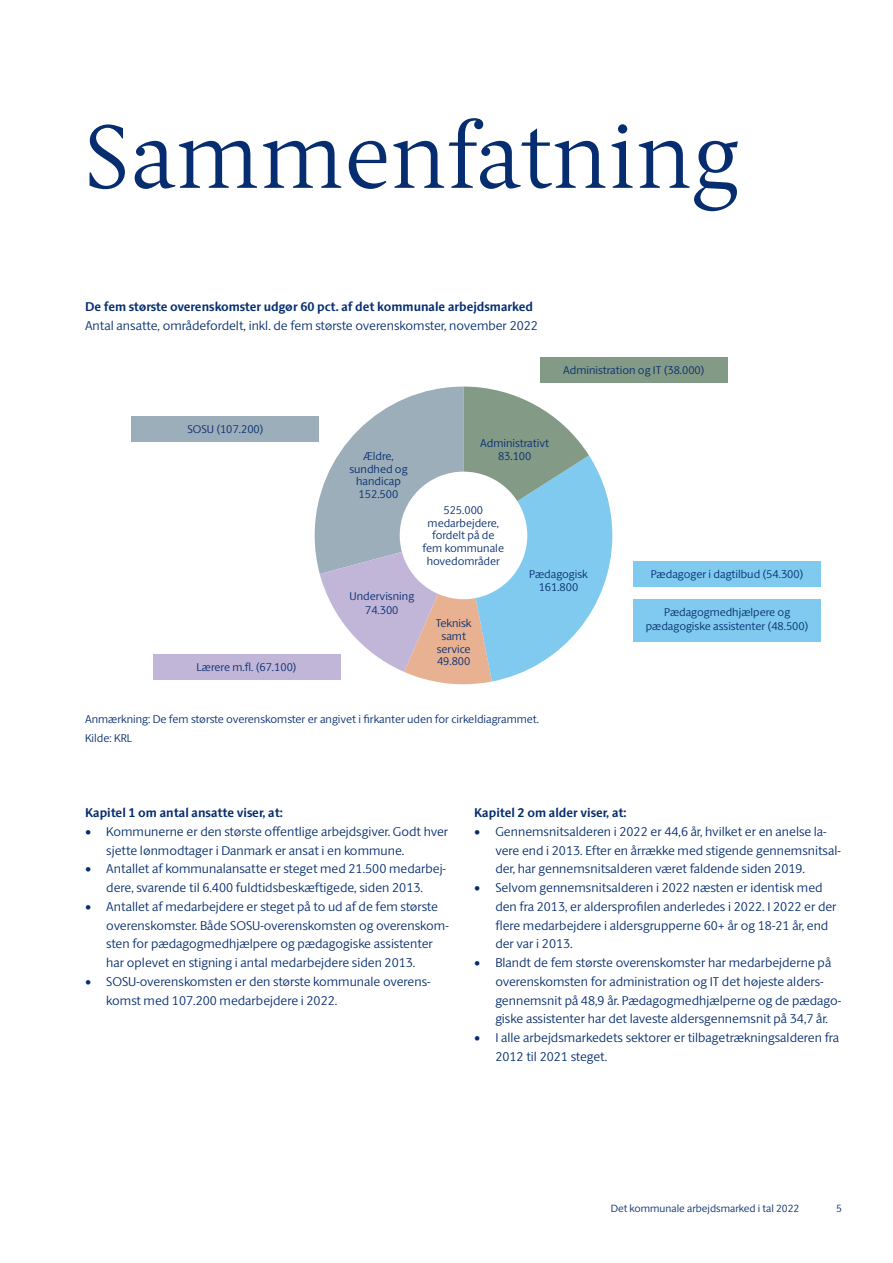
<style>
.page{position:relative;width:893px;height:1263px;background:#fff}
.page>*{position:absolute;margin:0;border:0;box-sizing:border-box;transform-origin:0 0}
.Rubrik_1{font:300 90px "ID Serif";color:#052d6f}
.Brødtekst_Bullet{font:300 12.75px/18.8px "ID Sans";color:#052d6f}
.Figur_Brødtekst{font:300 12.75px "ID Sans";color:#052d6f}
.Figur_Rubrik{font:700 12.75px "ID Sans";color:#052d6f}
.Rubrik_3{font:700 12.75px "ID Sans";color:#052d6f}
.t1{font:300 11.25px/12.8px "ID Sans";color:#052d6f;text-align:center}
.Figur_Note{font:300 11.25px "ID Sans";color:#052d6f}
.t2{font:300 10.5px "ID Sans";color:#052d6f}
.s1{font-family:"ID Serif";font-weight:400}
</style>
<div class="page">
<svg style="left:315px;top:387px;width:297px;height:297px"></svg>
<div style="left:400px;top:472px;width:127px;height:127px;background:#fff;border-radius:50%"></div>
<div style="left:540px;top:357px;width:187px;height:25px;background:#839a87"></div>
<div style="left:634px;top:561px;width:187px;height:25px;background:#80caf0"></div>
<div style="left:634px;top:599px;width:187px;height:43px;background:#80caf0"></div>
<div style="left:153px;top:654px;width:187px;height:26px;background:#c2b6d8"></div>
<div style="left:132px;top:416px;width:187px;height:26px;background:#9caeba"></div>
<h1 class="Rubrik_1" style="left:85px;top:102px;width:655px">Sammenfatning</h1>
<p class="Figur_Rubrik" style="left:85px;top:299px;width:449px">De fem største overenskomster udgør 60 pct. af det kommunale arbejdsmarked</p>
<p class="Figur_Brødtekst" style="left:85px;top:317px;width:454px">Antal ansatte, områdefordelt, inkl. de fem største overenskomster, november 2022</p>
<p class="t1" style="left:563px;top:364px;width:143px">Administration og IT (3 . 00)</p>
<p class="t1" style="left:674px;top:364px;width:16px">80</p>
<p class="t1" style="left:187px;top:424px;width:78px">SOSU (10 .200)</p>
<p class="t1" style="left:233px;top:424px;width:8px">7</p>
<p class="t1" style="left:349px;top:450px;width:60px">Ældre, sundhed og handicap<br>152.500</p>
<p class="t1" style="left:480px;top:437px;width:70px">Administrativt<br>83.100</p>
<p class="t1" style="left:423px;top:504px;width:83px">525.000 medarbejdere, fordelt på de fem kommunale hovedområder</p>
<p class="t1" style="left:197px;top:662px;width:102px">Lærere m.fl. (67.100)</p>
<p class="t1" style="left:349px;top:590px;width:66px;line-height:14.2px">Undervisning<br>74.300</p>
<p class="t1" style="left:436px;top:618px;width:37px">Teknisk samt service<br>49.800</p>
<p class="t1" style="left:529px;top:569px;width:60px">Pædagogisk<br>161.800</p>
<p class="Figur_Note" style="left:85px;top:713px;width:455px">Anmærkning: De fem største overenskomster er angivet i firkanter uden for cirkeldiagrammet.</p>
<p class="Figur_Note" style="left:85px;top:731px;width:49px">Kilde: KRL</p>
<p class="t1" style="left:651px;top:568px;width:154px">Pædagoger i dagtilbud (54. 00)</p>
<p class="t1" style="left:781px;top:568px;width:8px">3</p>
<p class="t1" style="left:646px;top:606px;width:164px;line-height:14.2px">Pædagogmedhjælpere og pædagogiske assistenter (4 .500)</p>
<p class="t1" style="left:778px;top:621px;width:8px">8</p>
<h3 class="Rubrik_3" style="left:85px;top:805px;width:199px">Kapitel 1 om antal ansatte viser, at:</h3>
<p class="Brødtekst_Bullet" style="left:106px;top:822px;width:343px;text-indent:-21px"><span class="s1">•</span> Kommunerne er den største offentlige arbejdsgiver. Godt hver sjette lønmodtager i Danmark er ansat i en kommune.</p>
<p class="Brødtekst_Bullet" style="left:85px;top:859px;width:362px;text-align:center"><span class="s1">•</span> Antallet af kommunalansatte er steget med 21.500 medarbej&shy;dere, svarende til 6.400 fuldtidsbeskæftigede, siden 2013.</p>
<p class="Brødtekst_Bullet" style="left:106px;top:897px;width:344px;text-indent:-21px"><span class="s1">•</span> Antallet af medarbejdere er steget på to ud af de fem største overenskomster. Både SOSU-overenskomsten og overenskom&shy;sten for pædagogmedhjælpere og pædagogiske assistenter har oplevet en stigning i antal medarbejdere siden 2013.</p>
<p class="Brødtekst_Bullet" style="left:106px;top:972px;width:326px;text-indent:-21px"><span class="s1">•</span> SOSU-overenskomsten er den største kommunale overens&shy;komst med 107.200 medarbejdere i 2022.</p>
<h3 class="Rubrik_3" style="left:474px;top:805px;width:154px">Kapitel 2 om alder viser, at:</h3>
<p class="Brødtekst_Bullet" style="left:495px;top:822px;width:347px;text-indent:-21px"><span class="s1">•</span> Gennemsnitsalderen i 2022 er 44,6 år, hvilket er en anelse la&shy;vere end i 2013. Efter en årrække med stigende gennemsnitsal&shy;der, har gennemsnitsalderen været faldende siden 2019.</p>
<p class="Brødtekst_Bullet" style="left:495px;top:878px;width:343px;text-indent:-21px"><span class="s1">•</span> Selvom gennemsnitsalderen i 2022 næsten er identisk med den fra 2013, er aldersprofilen anderledes i 2022. I 2022 er der flere medarbejdere i aldersgrupperne 60+ år og 18-21 år, end der var i 2013.</p>
<p class="Brødtekst_Bullet" style="left:495px;top:953px;width:347px;text-indent:-21px"><span class="s1">•</span> Blandt de fem største overenskomster har medarbejderne på overenskomsten for administration og IT det højeste alders&shy;gennemsnit på 48,9 år. Pædagogmedhjælperne og de pædago&shy;giske assistenter har det laveste aldersgennemsnit på 34,7 år.</p>
<p class="Brødtekst_Bullet" style="left:495px;top:1028px;width:345px;text-indent:-21px"><span class="s1">•</span> I alle arbejdsmarkedets sektorer er tilbagetrækningsalderen fra<br>2012 til 2021 steget.</p>
<p class="t2" style="left:611px;top:1202px;width:190px">Det kommunale arbejdsmarked i tal 2022</p>
<p class="t2" style="left:836px;top:1202px;width:7px">5</p>
</div>
